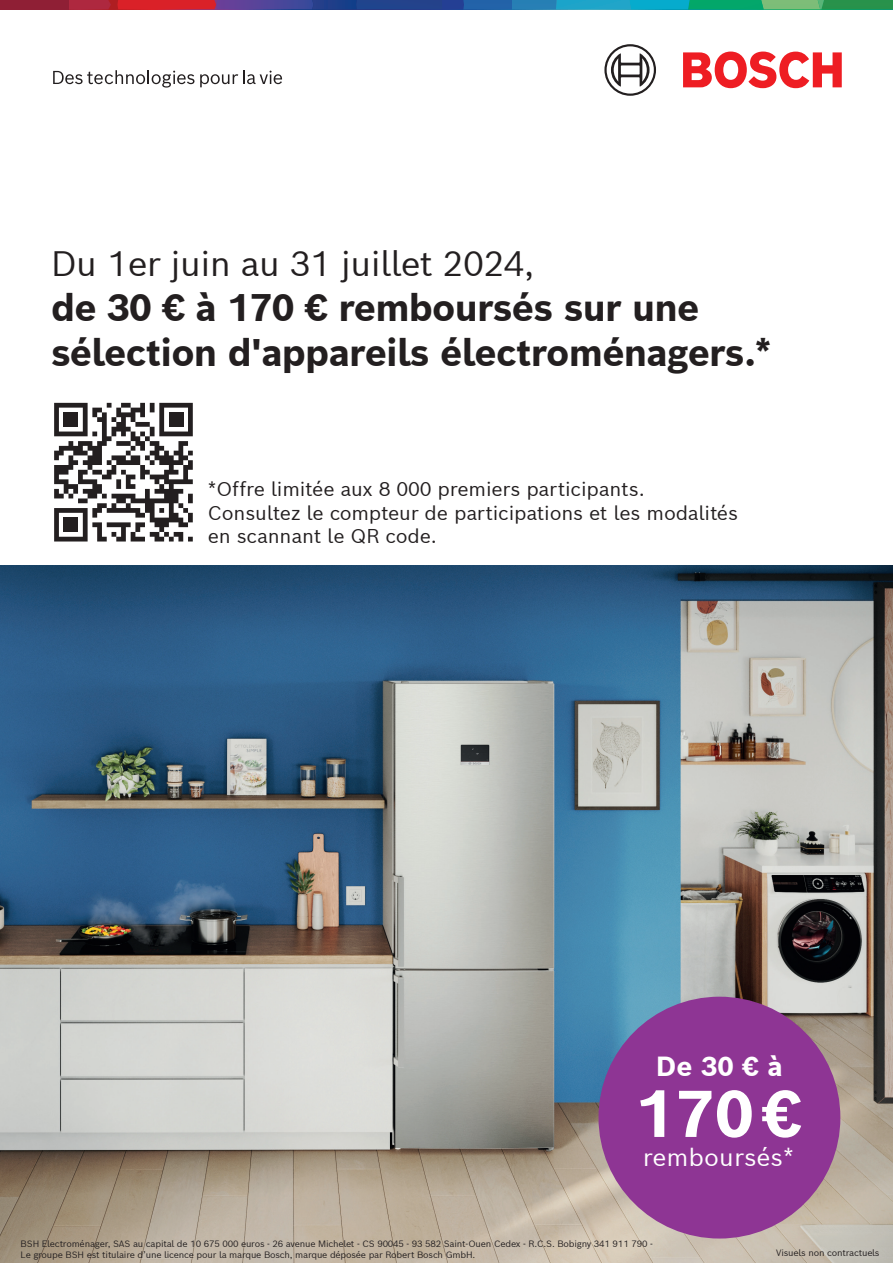
<style>
.page{position:relative;width:893px;height:1263px;background:#fff}
.page>*{position:absolute;margin:0;border:0;box-sizing:border-box;transform-origin:0 0}
.t1{font:700 64.5px "Bosch Sans";color:#fff}
.t2{font:700 37.5px/45px "Bosch Sans";letter-spacing:-.02em;color:#231f20}
.t3{font:34.5px "Bosch Sans";letter-spacing:-.02em;color:#231f20}
.t4{font:700 27px "Bosch Sans";color:#fff}
.t5{font:24.3px "Bosch Sans";color:#fff}
.t6{font:19.5px/23.4px "Bosch Sans";letter-spacing:-.01em;color:#231f20}
.t7{font:9px/10.8px "Bosch Sans";letter-spacing:-.02em;color:#231f20}
</style>
<div class="page">
<img style="left:0;top:566px;width:893px;height:697px">
<svg style="left:683px;top:52px;width:159px;height:36px"></svg>
<svg style="left:604px;top:44px;width:52px;height:52px"></svg>
<div style="left:0;top:0;width:69px;height:9px;background:#8f1f35"></div>
<svg style="left:69px;top:0;width:824px;height:9px;background:#476a80"></svg>
<div style="left:598px;top:997px;width:242px;height:241px;background:#8e3594;border-radius:50%"></div>
<svg style="left:53px;top:70px;width:141px;height:18px"></svg>
<svg style="left:200px;top:70px;width:82px;height:17px"></svg>
<svg style="left:54px;top:403px;width:139px;height:138px"></svg>
<div style="left:64px;top:518px;width:14px;height:14px;background:#231f20"></div>
<h3 class="t3" style="left:51px;top:240px;width:485px">Du 1er juin au 31 juillet 2024,</h3>
<h2 class="t2" style="left:51px;top:284px;width:723px">de 30 € à 170 € remboursés sur une sélection d'appareils électroménagers.*</h2>
<h3 class="t6" style="left:208px;top:477px;width:532px">*Offre limitée aux 8 000 premiers participants.<br>Consultez le compteur de participations et les modalités en scannant le QR code.</h3>
<h3 class="t4" style="left:656px;top:1048px;width:129px">De 30 € à</h3>
<h1 class="t1" style="left:636px;top:1070px;width:167px">170 €</h1>
<h3 class="t5" style="left:643px;top:1141px;width:153px">remboursés*</h3>
<p class="t7" style="left:21px;top:1238px;width:634px">BSH Electroménager, SAS au capital de 10 675 000 euros - 26 avenue Michelet - CS 90045 - 93 582 Saint-Ouen Cedex - R.C.S. Bobigny 341 911 790 -<br>Le groupe BSH est titulaire d’une licence pour la marque Bosch, marque déposée par Robert Bosch GmbH.</p>
<p class="t7" style="left:776px;top:1247px;width:105px">Visuels non contractuels</p>
</div>
